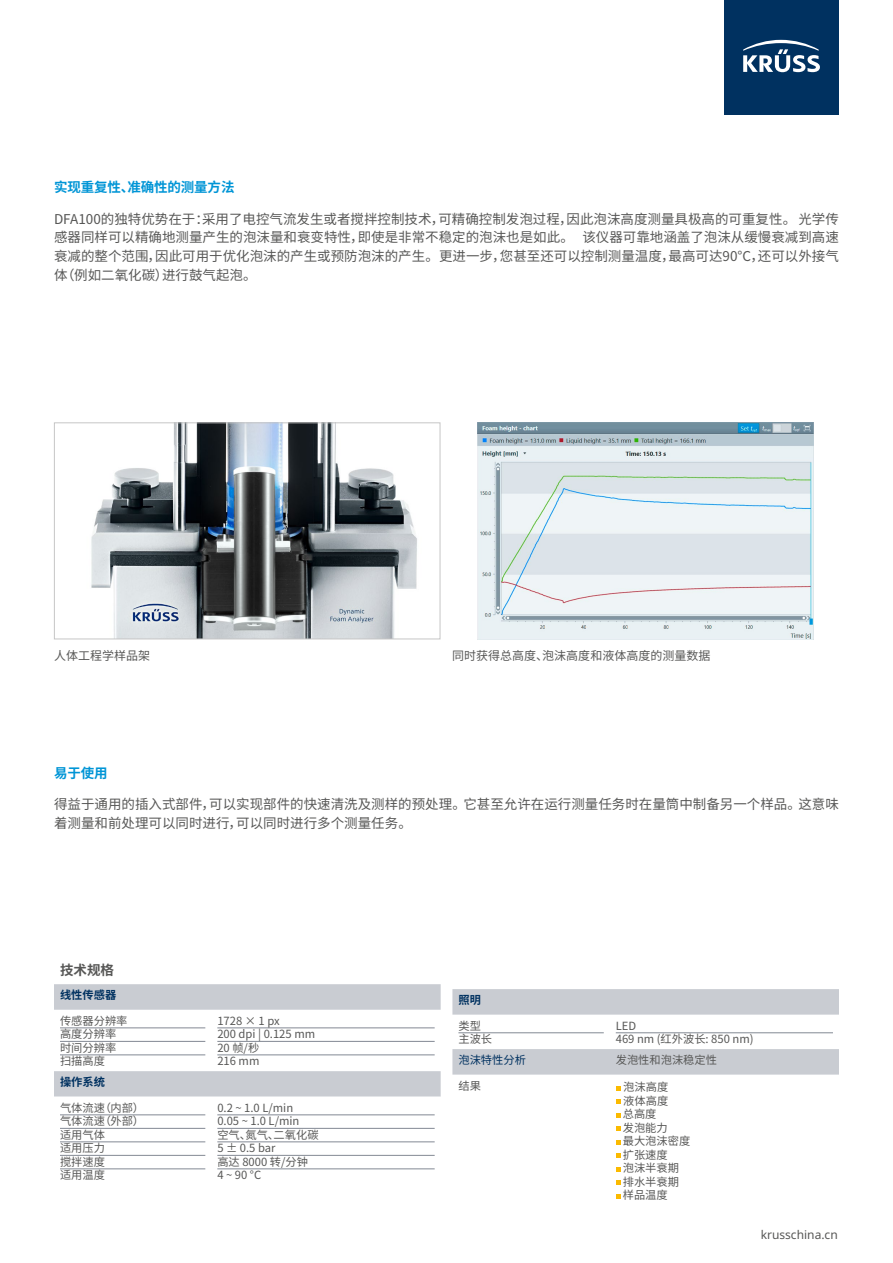
<style>
.page{position:relative;width:893px;height:1263px;background:#fff}
.page>*{position:absolute;margin:0;border:0;box-sizing:border-box;transform-origin:0 0}
.t1{font:13.5px/18.8px "Noto Sans CJ Ksc";color:#575756;text-align:justify}
.t2{font:700 13.5px "Noto Sans CJ Ksc";letter-spacing:-.01em;color:#0095d6}
.t3{font:700 13.5px "Noto Sans CJ Ksc";color:#575756}
.t4{font:12px "Noto Sans CJ Ksc";color:#575756}
.t5{font:12px "Noto Sans";color:#575756}
.t6{font:11.25px/13.5px "Noto Sans CJ Ksc";color:#575756}
.t7{font:700 11.25px "Noto Sans CJ Ksc";color:#003160}
.t8{font:11.25px "Noto Sans CJ Ksc";color:#003160}
</style>
<div class="page">
<div style="left:724px;top:0;width:115px;height:115px;background:#003160"></div>
<svg style="left:743px;top:40px;width:77px;height:32px"></svg>
<img style="left:478px;top:422px;width:335px;height:217px">
<img style="left:91px;top:424px;width:326px;height:213px">
<div style="left:54px;top:422px;width:386px;height:217px;border:1px solid #c6c6c6"></div>
<svg style="left:54px;top:984px;width:387px;height:186px"></svg>
<hr style="left:60px;top:1027px;width:145px;height:1px;background:#838994">
<hr style="left:60px;top:1041px;width:145px;height:1px;background:#838994">
<hr style="left:60px;top:1054px;width:145px;height:1px;background:#838994">
<hr style="left:217px;top:1027px;width:218px;height:1px;background:#838994">
<hr style="left:217px;top:1041px;width:218px;height:1px;background:#838994">
<hr style="left:217px;top:1054px;width:218px;height:1px;background:#838994">
<hr style="left:60px;top:1114px;width:145px;height:1px;background:#838994">
<hr style="left:60px;top:1128px;width:145px;height:1px;background:#838994">
<hr style="left:60px;top:1141px;width:145px;height:1px;background:#838994">
<hr style="left:60px;top:1155px;width:145px;height:1px;background:#838994">
<hr style="left:60px;top:1168px;width:145px;height:1px;background:#838994">
<hr style="left:217px;top:1114px;width:218px;height:1px;background:#838994">
<hr style="left:217px;top:1128px;width:218px;height:1px;background:#838994">
<hr style="left:217px;top:1141px;width:218px;height:1px;background:#838994">
<hr style="left:217px;top:1155px;width:218px;height:1px;background:#838994">
<hr style="left:217px;top:1168px;width:218px;height:1px;background:#838994">
<svg style="left:452px;top:989px;width:387px;height:85px"></svg>
<hr style="left:458px;top:1032px;width:146px;height:1px;background:#838994">
<hr style="left:616px;top:1032px;width:217px;height:1px;background:#838994">
<svg style="left:616px;top:1086px;width:4px;height:4px"></svg>
<svg style="left:616px;top:1099px;width:4px;height:5px"></svg>
<svg style="left:616px;top:1113px;width:4px;height:4px"></svg>
<svg style="left:616px;top:1126px;width:4px;height:5px"></svg>
<svg style="left:616px;top:1140px;width:4px;height:4px"></svg>
<svg style="left:616px;top:1153px;width:4px;height:5px"></svg>
<svg style="left:616px;top:1167px;width:4px;height:4px"></svg>
<svg style="left:616px;top:1180px;width:4px;height:5px"></svg>
<svg style="left:616px;top:1194px;width:4px;height:4px"></svg>
<p class="t2" style="left:54px;top:180px;width:182px">实现重复性、准确性的测量方法</p>
<p class="t1" style="left:54px;top:210px;width:786px">DFA100的独特优势在于：采用了电控气流发生或者搅拌控制技术，可精确控制发泡过程，因此泡沫高度测量具极高的可重复性。 光学传感器同样可以精确地测量产生的泡沫量和衰变特性，即使是非常不稳定的泡沫也是如此。 该仪器可靠地涵盖了泡沫从缓慢衰减到高速衰减的整个范围，因此可用于优化泡沫的产生或预防泡沫的产生。更进一步，您甚至还可以控制测量温度，最高可达90°C，还可以外接气体（例如二氧化碳）进行鼓气起泡。</p>
<p class="t4" style="left:54px;top:649px;width:97px">人体工程学样品架</p>
<p class="t4" style="left:452px;top:649px;width:259px">同时获得总高度、泡沫高度和液体高度的测量数据</p>
<p class="t2" style="left:54px;top:765px;width:55px">易于使用</p>
<p class="t1" style="left:54px;top:795px;width:786px">得益于通用的插入式部件，可以实现部件的快速清洗及测样的预处理。它甚至允许在运行测量任务时在量筒中制备另一个样品。这意味着测量和前处理可以同时进行，可以同时进行多个测量任务。</p>
<p class="t3" style="left:60px;top:962px;width:55px">技术规格</p>
<p class="t7" style="left:60px;top:989px;width:58px">线性传感器</p>
<p class="t6" style="left:60px;top:1014px;width:69px">传感器分辨率高度分辨率时间分辨率扫描高度</p>
<p class="t6" style="left:217px;top:1014px;width:99px">1728 × 1 px<br>200 dpi | 0.125 mm<br>20 帧/秒<br>216 mm</p>
<p class="t7" style="left:60px;top:1076px;width:46px">操作系统</p>
<p class="t6" style="left:60px;top:1101px;width:85px">气体流速（内部）气体流速（外部）适用气体<br>适用压力<br>搅拌速度<br>适用温度</p>
<p class="t6" style="left:217px;top:1101px;width:103px">0.2 ~ 1.0 L/min<br>0.05 ~ 1.0 L/min<br>空气、氮气、二氧化碳<br>5 ± 0.5 bar<br>高达 8000 转/分钟<br>4 ~ 90 °C</p>
<p class="t7" style="left:458px;top:994px;width:24px">照明</p>
<p class="t6" style="left:458px;top:1019px;width:35px">类型主波长</p>
<p class="t6" style="left:616px;top:1019px;width:139px">LED<br>469 nm (红外波长: 850 nm)</p>
<p class="t8" style="left:458px;top:1053px;width:69px">泡沫特性分析</p>
<p class="t6" style="left:616px;top:1053px;width:103px">发泡性和泡沫稳定性</p>
<p class="t6" style="left:458px;top:1079px;width:24px">结果</p>
<p class="t6" style="left:623px;top:1081px;width:69px">泡沫高度<br>液体高度<br>总高度<br>发泡能力<br>最大泡沫密度扩张速度<br>泡沫半衰期排水半衰期样品温度</p>
<p class="t5" style="left:761px;top:1228px;width:79px">krusschina.cn</p>
</div>
